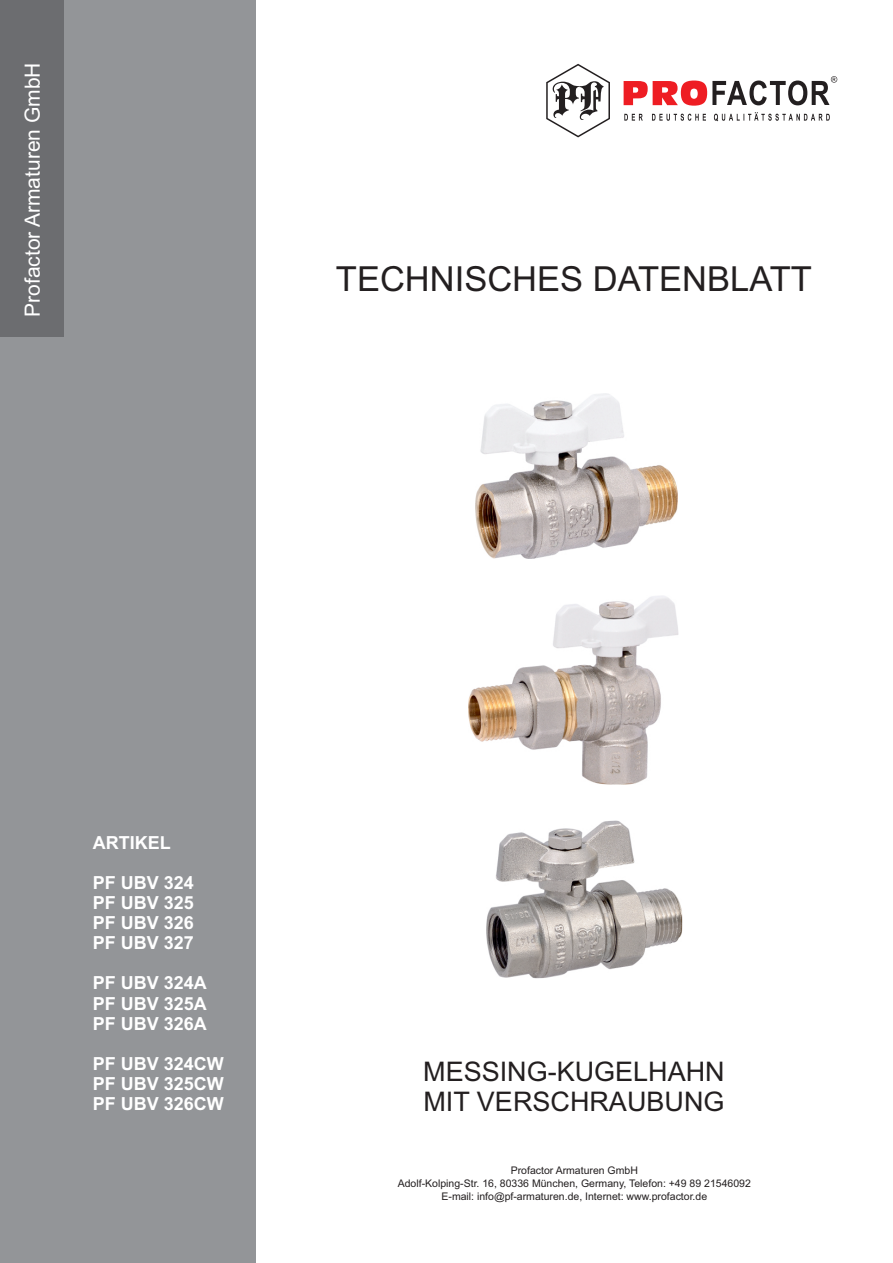
<style>
.page{position:relative;width:893px;height:1263px;background:#fff}
.page>*{position:absolute;margin:0;border:0;box-sizing:border-box;transform-origin:0 0}
.t1{font:34.5px "Arial";color:#231f20}
.t2{font:27px/30.2px "Arial";color:#231f20}
.t3{font:21px "Arial";color:#fff}
.t4{font:700 18px/20.1px "Arial";color:#fff;text-align:justify}
.t5{font:10.5px/12.9px "Arial";color:#231f20;text-align:center}
</style>
<div class="page">
<img style="left:476px;top:394px;width:202px;height:165px">
<img style="left:469px;top:596px;width:209px;height:188px">
<img style="left:486px;top:821px;width:196px;height:157px">
<svg style="left:546px;top:64px;width:64px;height:73px"></svg>
<svg style="left:624px;top:112px;width:206px;height:9px"></svg>
<svg style="left:624px;top:76px;width:213px;height:30px"></svg>
<div style="left:0;top:0;width:255px;height:1263px;background:#939598"></div>
<div style="left:0;top:0;width:64px;height:336px;background:#6c6d70"></div>
<h3 class="t3" style="left:24px;top:317px;width:256px;rotate:-90deg">Profactor Armaturen GmbH</h3>
<h1 class="t1" style="left:336px;top:266px;width:478px">TECHNISCHES DATENBLATT</h1>
<h3 class="t4" style="left:93px;top:834px;width:79px">ARTIKEL</h3>
<h3 class="t4" style="left:93px;top:874px;width:103px">PF UBV 324<br>PF UBV 325<br>PF UBV 326<br>PF UBV 327</h3>
<h3 class="t4" style="left:93px;top:975px;width:116px">PF UBV 324A PF UBV 325A PF UBV 326A</h3>
<h3 class="t4" style="left:93px;top:1055px;width:133px">PF UBV 324CW PF UBV 325CW PF UBV 326CW</h3>
<h2 class="t2" style="left:423px;top:1059px;width:303px">MESSING-KUGELHAHN<br>MIT VERSCHRAUBUNG</h2>
<p class="t5" style="left:398px;top:1165px;width:355px">Profactor Armaturen GmbH<br>Adolf-Kolping-Str. 16, 80336 München, Germany, Telefon: +49 89 21546092<br>E-mail: info@pf-armaturen.de, Internet: www.profactor.de</p>
</div>
